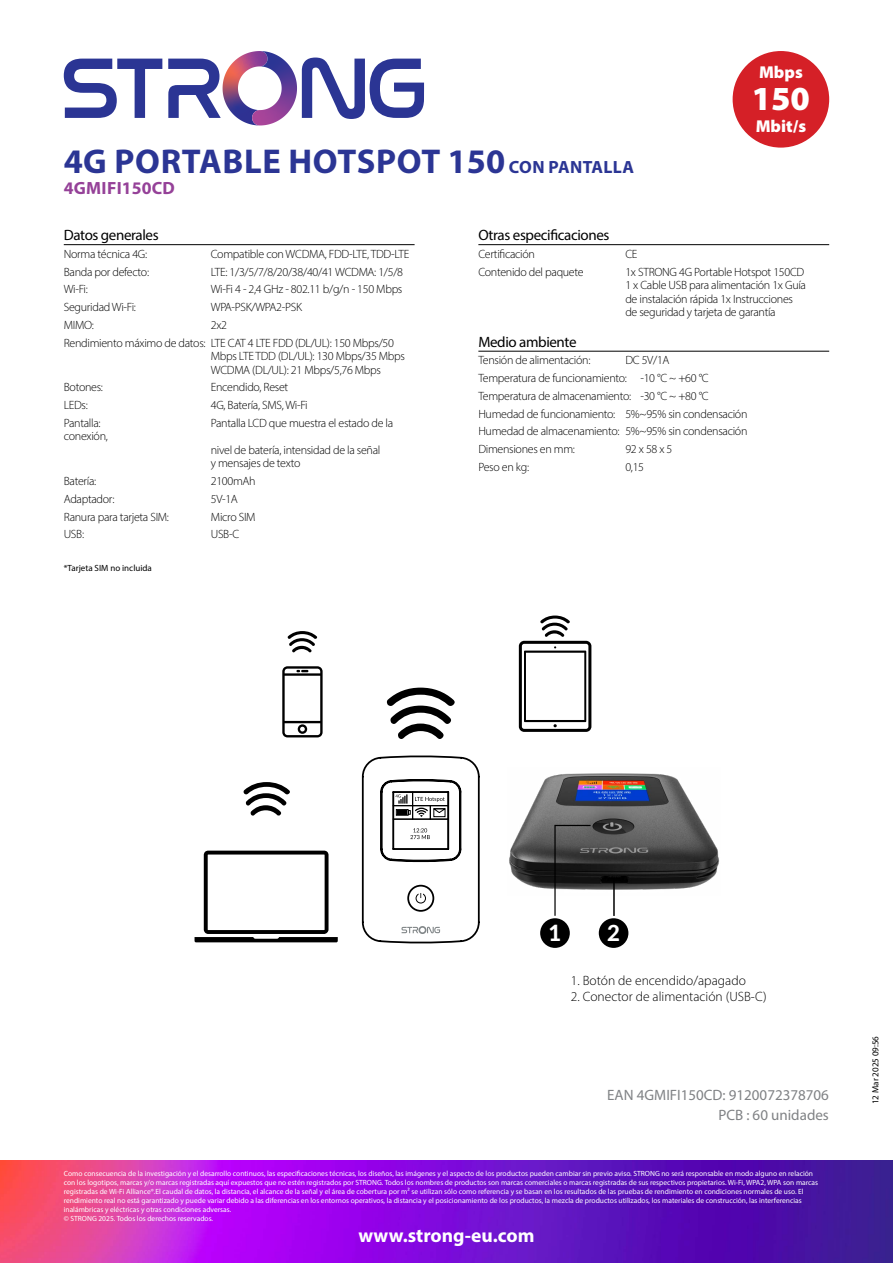
<style>
.page{position:relative;width:893px;height:1263px;background:#fff}
.page>*{position:absolute;margin:0;border:0;box-sizing:border-box;transform-origin:0 0}
.t1{font:700 34.5px "Myriad Pro";letter-spacing:.02em;color:#2b3594}
.t2{font:900 33.9px "Myriad Pro";color:#fff}
.t3{font:800 22.2px "Lato";color:#fff}
.t4{font:700 19.5px "Myriad Pro";color:#fff}
.t5{font:700 17.7px "Myriad Pro";letter-spacing:.015em;color:#954198}
.t6{font:900 17.25px "Myriad Pro";color:#fff}
.t7{font:15px "Myriad Pro";letter-spacing:-.025em;color:#000}
.t8{font:15px/19.2px "Myriad Pro";color:#808285;text-align:right}
.t9{font:300 13.5px "Myriad Pro";color:#000}
.t10{font:300 12px/17.7px "Myriad Pro";letter-spacing:-.025em;color:#000}
.t11{font:9px "Myriad Pro";color:#000}
.t12{font:7.5px/9px "Myriad Pro";color:#fff}
.s1{font-size:17.7px}
</style>
<div class="page">
<div style="left:733px;top:51px;width:96px;height:97px;background:#d52027;border-radius:50%"></div>
<img style="left:0;top:1161px;width:893px;height:102px">
<svg style="left:387px;top:688px;width:68px;height:51px"></svg>
<svg style="left:519px;top:615px;width:72px;height:117px"></svg>
<svg style="left:195px;top:851px;width:143px;height:91px"></svg>
<svg style="left:244px;top:782px;width:46px;height:34px"></svg>
<svg style="left:282px;top:666px;width:41px;height:71px"></svg>
<svg style="left:288px;top:631px;width:29px;height:22px"></svg>
<svg style="left:361px;top:756px;width:119px;height:187px"></svg>
<img style="left:509px;top:773px;width:211px;height:117px">
<div style="left:599px;top:918px;width:29px;height:30px;background:#000;border-radius:50%"></div>
<div style="left:540px;top:918px;width:30px;height:30px;background:#000;border-radius:50%"></div>
<svg style="left:554px;top:824px;width:38px;height:92px"></svg>
<hr style="left:613px;top:878px;width:2px;height:38px;background:#000">
<hr style="left:64px;top:244px;width:351px;height:1px;background:#000">
<hr style="left:478px;top:244px;width:351px;height:1px;background:#000">
<hr style="left:478px;top:351px;width:351px;height:1px;background:#000">
<svg style="left:64px;top:59px;width:98px;height:59px"></svg>
<svg style="left:302px;top:58px;width:122px;height:61px"></svg>
<svg style="left:168px;top:51px;width:114px;height:74px"></svg>
<h1 class="t1" style="left:64px;top:138px;width:572px">4G PORTABLE HOTSPOT 150 <span class="s1">CON PANTALLA</span></h1>
<h3 class="t5" style="left:64px;top:176px;width:113px">4GMIFI150CD</h3>
<h3 class="t6" style="left:759px;top:61px;width:45px">Mbps</h3>
<h3 class="t6" style="left:756px;top:115px;width:52px">Mbit/s</h3>
<h2 class="t2" style="left:752px;top:76px;width:60px">150</h2>
<p class="t7" style="left:64px;top:226px;width:96px">Datos generales</p>
<p class="t10" style="left:64px;top:245px;width:85px">Norma técnica 4G:</p>
<p class="t10" style="left:211px;top:245px;width:200px">Compatible con WCDMA, FDD-LTE, TDD-LTE</p>
<p class="t10" style="left:64px;top:263px;width:87px">Banda por defecto:</p>
<p class="t10" style="left:211px;top:263px;width:194px">LTE: 1/3/5/7/8/20/38/40/41 WCDMA: 1/5/8</p>
<p class="t10" style="left:64px;top:280px;width:26px">Wi-Fi:</p>
<p class="t10" style="left:211px;top:280px;width:193px">Wi-Fi 4 - 2,4 GHz - 802.11 b/g/n - 150 Mbps</p>
<p class="t10" style="left:64px;top:298px;width:74px">Seguridad Wi-Fi:</p>
<p class="t10" style="left:211px;top:298px;width:93px">WPA-PSK/WPA2-PSK</p>
<p class="t10" style="left:64px;top:316px;width:32px">MIMO:</p>
<p class="t10" style="left:64px;top:316px;width:332px;text-indent:147px">2x2<br>Rendimiento máximo de datos: LTE CAT 4 LTE FDD (DL/UL): 150 Mbps/50</p>
<p class="t10" style="left:211px;top:349px;width:196px;line-height:13.5px">Mbps LTE TDD (DL/UL): 130 Mbps/35 Mbps<br>WCDMA (DL/UL): 21 Mbps/5,76 Mbps</p>
<p class="t10" style="left:64px;top:378px;width:41px">Botones:</p>
<p class="t10" style="left:211px;top:378px;width:79px">Encendido, Reset</p>
<p class="t10" style="left:64px;top:396px;width:26px">LEDs:</p>
<p class="t10" style="left:211px;top:396px;width:98px">4G, Batería, SMS, Wi-Fi</p>
<p class="t10" style="left:64px;top:414px;width:38px">Pantalla:</p>
<p class="t10" style="left:211px;top:414px;width:184px">Pantalla LCD que muestra el estado de la</p>
<p class="t10" style="left:64px;top:427px;width:46px">conexión,</p>
<p class="t10" style="left:211px;top:443px;width:171px;line-height:13.5px">nivel de batería, intensidad de la señal y mensajes de texto</p>
<p class="t10" style="left:64px;top:472px;width:34px">Batería:</p>
<p class="t10" style="left:211px;top:472px;width:46px">2100mAh</p>
<p class="t10" style="left:64px;top:490px;width:52px">Adaptador:</p>
<p class="t10" style="left:211px;top:490px;width:29px">5V-1A</p>
<p class="t10" style="left:64px;top:508px;width:107px">Ranura para tarjeta SIM:</p>
<p class="t10" style="left:211px;top:508px;width:46px">Micro SIM</p>
<p class="t10" style="left:64px;top:525px;width:22px">USB:</p>
<p class="t10" style="left:211px;top:525px;width:30px">USB-C</p>
<p class="t11" style="left:64px;top:563px;width:90px">*Tarjeta SIM no incluida</p>
<p class="t7" style="left:478px;top:226px;width:133px">Otras especificaciones</p>
<p class="t10" style="left:478px;top:245px;width:58px">Certificación</p>
<p class="t10" style="left:625px;top:245px;width:14px">CE</p>
<p class="t10" style="left:478px;top:263px;width:107px">Contenido del paquete</p>
<p class="t10" style="left:625px;top:265px;width:182px;line-height:13.5px">1x STRONG 4G Portable Hotspot 150CD 1 x Cable USB para alimentación 1x Guía de instalación rápida 1x Instrucciones de seguridad y tarjeta de garantía</p>
<p class="t7" style="left:478px;top:332px;width:100px">Medio ambiente</p>
<p class="t10" style="left:478px;top:351px;width:114px">Tensión de alimentación:</p>
<p class="t10" style="left:478px;top:351px;width:271px;text-indent:147px">DC 5V/1A<br>Temperatura de funcionamiento: -10 °C ~ +60 °C Temperatura de almacenamiento: -30 °C ~ +80 °C Humedad de funcionamiento: 5%~95% sin condensación Humedad de almacenamiento: 5%~95% sin condensación Dimensiones en mm:</p>
<p class="t10" style="left:625px;top:440px;width:49px">92 x 58 x 5</p>
<p class="t10" style="left:478px;top:458px;width:52px">Peso en kg:</p>
<p class="t10" style="left:625px;top:458px;width:20px">0,15</p>
<h3 class="t3" style="left:548px;top:916px;width:14px">1</h3>
<h3 class="t3" style="left:607px;top:916px;width:14px">2</h3>
<p class="t9" style="left:571px;top:972px;width:176px">1. Botón de encendido/apagado</p>
<p class="t9" style="left:571px;top:988px;width:197px">2. Conector de alimentación (USB-C)</p>
<p class="t8" style="left:607px;top:1085px;width:223px">EAN 4GMIFI150CD: 9120072378706<br>PCB : 60 unidades</p>
<p class="t12" style="left:64px;top:1169px;width:756px">Como consecuencia de la investigación y el desarrollo continuos, las especificaciones técnicas, los diseños, las imágenes y el aspecto de los productos pueden cambiar sin previo aviso. STRONG no será responsable en modo alguno en relación con los logotipos, marcas y/o marcas registradas aquí expuestos que no estén registrados por STRONG. Todos los nombres de productos son marcas comerciales o marcas registradas de sus respectivos propietarios. Wi-Fi, WPA2, WPA son marcas registradas de Wi-Fi Alliance®.El caudal de datos, la distancia, el alcance de la señal y el área de cobertura por m² se utilizan sólo como referencia y se basan en los resultados de las pruebas de rendimiento en condiciones normales de uso. El rendimiento real no está garantizado y puede variar debido a las diferencias en los entornos operativos, la distancia y el posicionamiento de los productos, la mezcla de productos utilizados, los materiales de construcción, las interferencias inalámbricas y eléctricas y otras condiciones adversas.<br>© STRONG 2025. Todos los derechos reservados.</p>
<h3 class="t4" style="left:358px;top:1223px;width:178px">www.strong-eu.com</h3>
<p class="t11" style="left:870px;top:1104px;width:70px;rotate:-90deg">12 Mar 2025 09:56</p>
</div>
